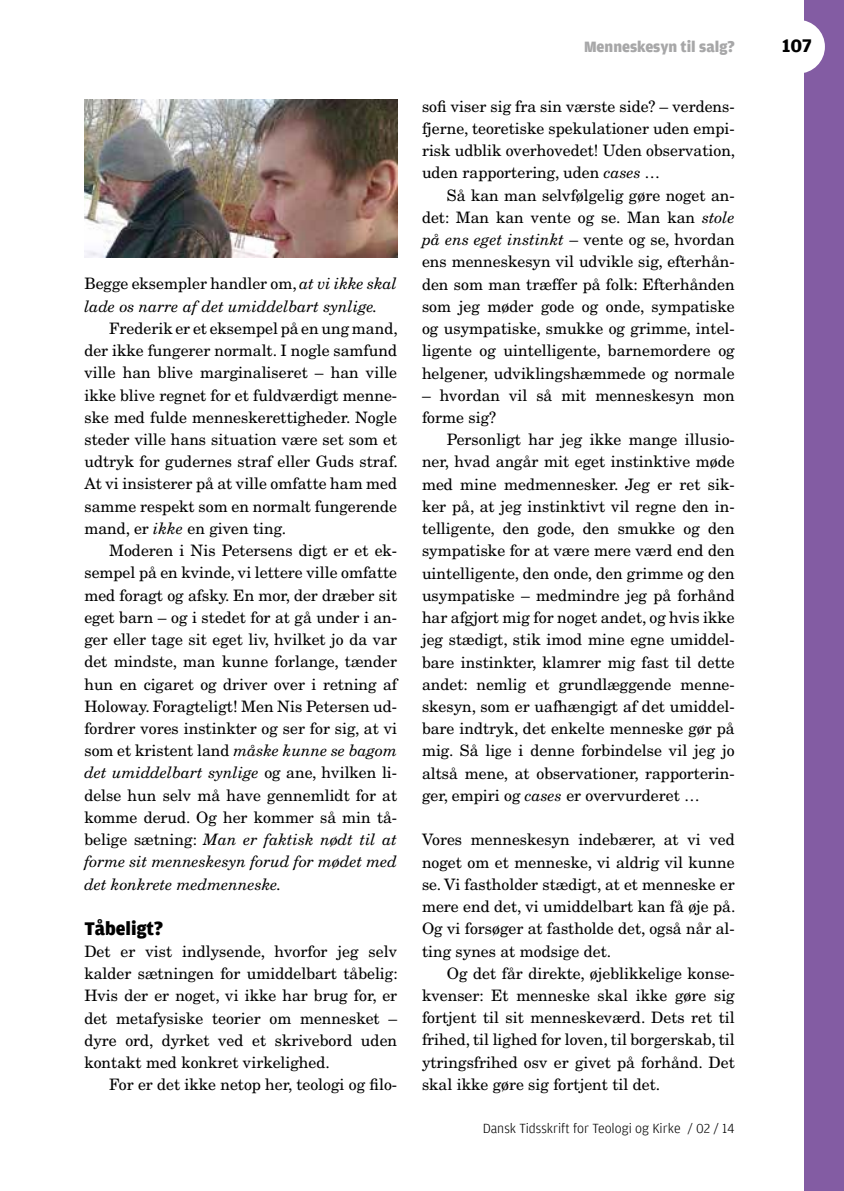
<style>
.page{position:relative;width:844px;height:1191px;background:#fff}
.page>*{position:absolute;margin:0;border:0;box-sizing:border-box;transform-origin:0 0}
.t1{font:900 19.25px "Amplitude";color:#000}
.t2{font:700 19.25px "Amplitude";color:#000}
.t3{font:15.75px/22.2px "New Century Schlbk";color:#000;text-align:justify}
.t4{font:italic 15.75px/22.2px "New Century Schlbk";color:#000}
.t5{font:900 15.75px "Amplitude";color:#a7a7a8}
.t6{font:300 14px "Amplitude";color:#000}
.s1{font-style:normal}
.s2{font-style:italic}
</style>
<div class="page">
<img style="left:84px;top:99px;width:313px;height:158px">
<div style="left:804px;top:0;width:39px;height:1191px;background:#835ca3"></div>
<div style="left:771px;top:20px;width:53px;height:54px;background:#fff;border-radius:50%"></div>
<p class="t4" style="left:84px;top:273px;width:314px"><span class="s1">Begge eksempler handler om,</span> at vi ikke skal lade os narre af det umiddelbart synlige.</p>
<p class="t3" style="left:84px;top:317px;width:315px;text-indent:25px">Frederik er et eksempel på en ung mand, der ikke fungerer normalt. I nogle samfund ville han blive marginaliseret – han ville ikke blive regnet for et fuldværdigt menne&shy;ske med fulde menneskerettigheder. Nogle steder ville hans situation være set som et udtryk for gudernes straf eller Guds straf.<br>At vi insisterer på at ville omfatte ham med samme respekt som en normalt fungerende mand, er <span class="s2">ikke</span> en given ting.</p>
<p class="t3" style="left:84px;top:539px;width:314px;text-indent:25px">Moderen i Nis Petersens digt er et ek&shy;sempel på en kvinde, vi lettere ville omfatte med foragt og afsky. En mor, der dræber sit eget barn – og i stedet for at gå under i an&shy;ger eller tage sit eget liv, hvilket jo da var det mindste, man kunne forlange, tænder hun en cigaret og driver over i retning af Holoway. Foragteligt! Men Nis Petersen ud&shy;fordrer vores instinkter og ser for sig, at vi som et kristent land <span class="s2">måske kunne se bagom det umiddelbart synlige</span> og ane, hvilken li&shy;delse hun selv må have gennemlidt for at komme derud. Og her kommer så min tå&shy;belige sætning: <span class="s2">Man er faktisk nødt til at forme sit menneskesyn forud for mødet med det konkrete medmenneske.</span></p>
<p class="t1" style="left:84px;top:917px;width:80px">Tåbeligt?</p>
<p class="t3" style="left:84px;top:940px;width:315px">Det er vist indlysende, hvorfor jeg selv kalder sætningen for umiddelbart tåbelig:<br>Hvis der er noget, vi ikke har brug for, er det metafysiske teorier om mennesket – dyre ord, dyrket ved et skrivebord uden kontakt med konkret virkelighed.</p>
<p class="t3" style="left:109px;top:1073px;width:289px">For er det ikke netop her, teologi og filo-</p>
<p class="t5" style="left:584px;top:38px;width:152px">Menneskesyn til salg?</p>
<p class="t3" style="left:422px;top:95px;width:315px">sofi viser sig fra sin værste side? – verdens&shy;fjerne, teoretiske spekulationer uden empi&shy;risk udblik overhovedet! Uden observation, uden rapportering, uden <span class="s2">cases …</span></p>
<p class="t3" style="left:422px;top:184px;width:314px;text-indent:25px">Så kan man selvfølgelig gøre noget an&shy;det: Man kan vente og se. Man kan <span class="s2">stole på ens eget instinkt</span> – vente og se, hvordan ens menneskesyn vil udvikle sig, efterhån&shy;den som man træffer på folk: Efterhånden som jeg møder gode og onde, sympatiske og usympatiske, smukke og grimme, intel&shy;ligente og uintelligente, barnemordere og helgener, udviklingshæmmede og normale</p>
<p class="t3" style="left:422px;top:384px;width:314px">– hvordan vil så mit menneskesyn mon forme sig?</p>
<p class="t3" style="left:422px;top:428px;width:314px;text-indent:25px">Personligt har jeg ikke mange illusio&shy;ner, hvad angår mit eget instinktive møde med mine medmennesker. Jeg er ret sik&shy;ker på, at jeg instinktivt vil regne den in&shy;telligente, den gode, den smukke og den sympatiske for at være mere værd end den uintelligente, den onde, den grimme og den usympatiske – medmindre jeg på forhånd har afgjort mig for noget andet, og hvis ikke jeg stædigt, stik imod mine egne umiddel&shy;bare instinkter, klamrer mig fast til dette andet: nemlig et grundlæggende menne&shy;skesyn, som er uafhængigt af det umiddel&shy;bare indtryk, det enkelte menneske gør på mig. Så lige i denne forbindelse vil jeg jo altså mene, at observationer, rapporterin&shy;ger, empiri og <span class="s2">cases</span> er overvurderet …</p>
<p class="t3" style="left:422px;top:828px;width:315px">Vores menneskesyn indebærer, at vi ved noget om et menneske, vi aldrig vil kunne se. Vi fastholder stædigt, at et menneske er mere end det, vi umiddelbart kan få øje på.<br>Og vi forsøger at fastholde det, også når al&shy;ting synes at modsige det.</p>
<p class="t3" style="left:422px;top:962px;width:314px;text-indent:25px">Og det får direkte, øjeblikkelige konse&shy;kvenser: Et menneske skal ikke gøre sig fortjent til sit menneskeværd. Dets ret til frihed, til lighed for loven, til borgerskab, til ytringsfrihed osv er givet på forhånd. Det skal ikke gøre sig fortjent til det.</p>
<p class="t6" style="left:482px;top:1120px;width:253px">Dansk Tidsskrift for Teologi og Kirke / 02 / 14</p>
<p class="t2" style="left:782px;top:35px;width:31px">107</p>
</div>
